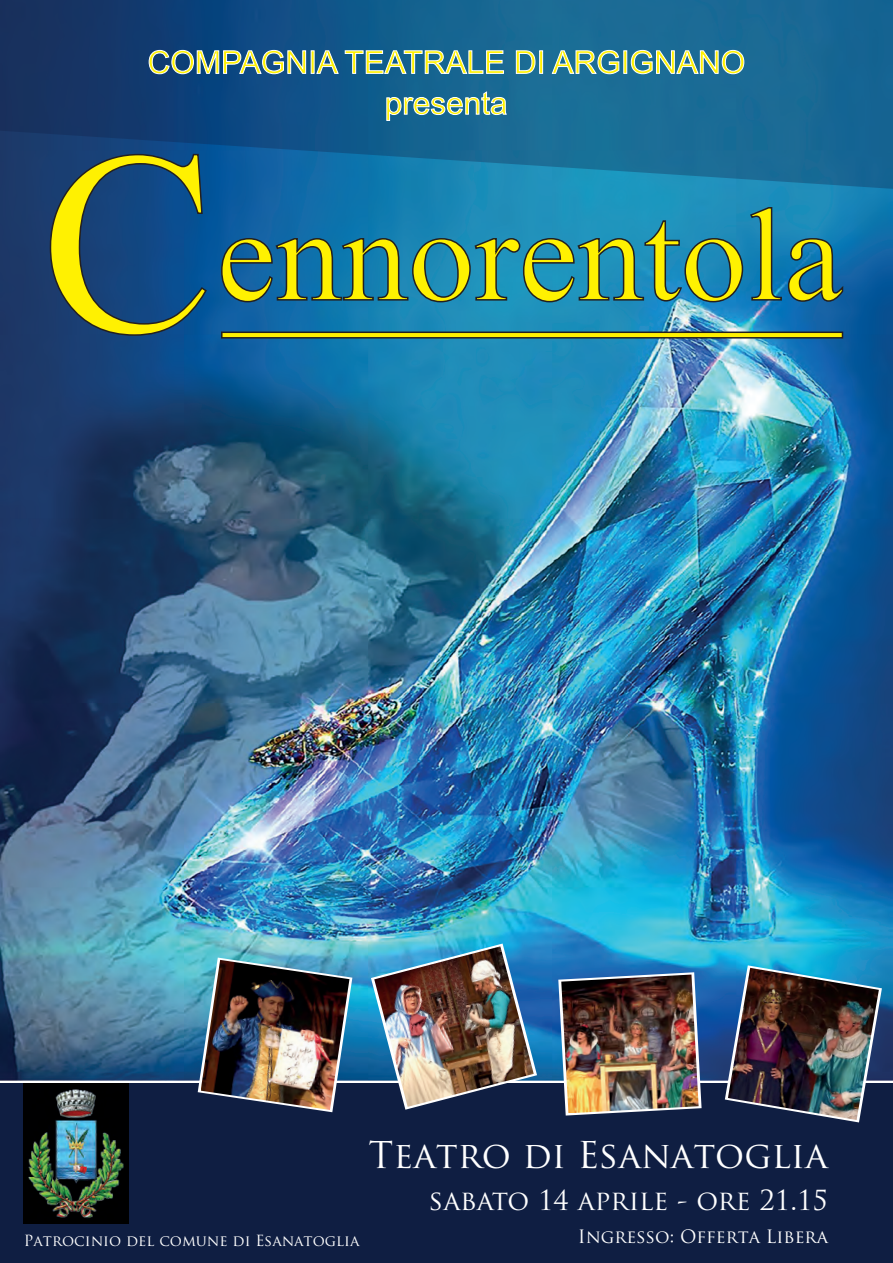
<style>
.page{position:relative;width:893px;height:1263px;background:#fff}
.page>*{position:absolute;margin:0;border:0;box-sizing:border-box;transform-origin:0 0}
.t1{font:36px "Trajan Pro";color:#fff}
.t2{font:27px "Trajan Pro";color:#fff}
.t3{font:18px "Trajan Pro";color:#fff}
.t4{font:15px "Trajan Pro";color:#fff}
</style>
<div class="page">
<img style="left:0;top:189px;width:893px;height:892px">
<svg style="left:0;top:0;width:893px;height:189px;background:#165c8c"></svg>
<div style="left:222px;top:332px;width:620px;height:6px;background:#fff101"></div>
<svg style="left:49px;top:153px;width:159px;height:184px;background:#446963"></svg>
<svg style="left:220px;top:206px;width:624px;height:97px;background:#468f84"></svg>
<div style="left:221px;top:331px;width:622px;height:8px;border:2px solid #231f20"></div>
<svg style="left:149px;top:50px;width:157px;height:24px;background:#7a9582"></svg>
<hr style="left:311px;top:51px;width:3px;height:22px;background:#fff101">
<svg style="left:317px;top:51px;width:21px;height:23px"></svg>
<svg style="left:345px;top:51px;width:159px;height:23px;background:#75a08a"></svg>
<svg style="left:516px;top:51px;width:19px;height:23px"></svg>
<div style="left:540px;top:51px;width:3px;height:22px;background:#fff101;border:1px solid #fff"></div>
<svg style="left:552px;top:50px;width:67px;height:24px;background:#81ab8f"></svg>
<div style="left:624px;top:51px;width:3px;height:22px;background:#fff101;border:1px solid #fff"></div>
<svg style="left:631px;top:50px;width:113px;height:24px;background:#81aa8e"></svg>
<svg style="left:387px;top:92px;width:119px;height:29px;background:#689991"></svg>
<div style="left:0;top:1083px;width:893px;height:180px;background:#0f1e42"></div>
<svg style="left:198px;top:957px;width:154px;height:155px"></svg>
<img style="left:201px;top:960px;width:148px;height:150px">
<svg style="left:371px;top:943px;width:166px;height:167px"></svg>
<img style="left:374px;top:946px;width:160px;height:161px">
<svg style="left:558px;top:972px;width:144px;height:143px"></svg>
<img style="left:561px;top:974px;width:138px;height:139px">
<svg style="left:725px;top:965px;width:157px;height:157px"></svg>
<img style="left:728px;top:968px;width:151px;height:152px">
<img style="left:24px;top:1083px;width:105px;height:140px">
<h1 class="t1" style="left:369px;top:1132px;width:460px">Teatro di Esanatoglia</h1>
<h2 class="t2" style="left:429px;top:1183px;width:400px">sabato 14 aprile - ore 21.15</h2>
<p class="t4" style="left:24px;top:1231px;width:337px">Patrocinio del comune di Esanatoglia</p>
<p class="t3" style="left:578px;top:1225px;width:252px">Ingresso: Offerta Libera</p>
</div>
